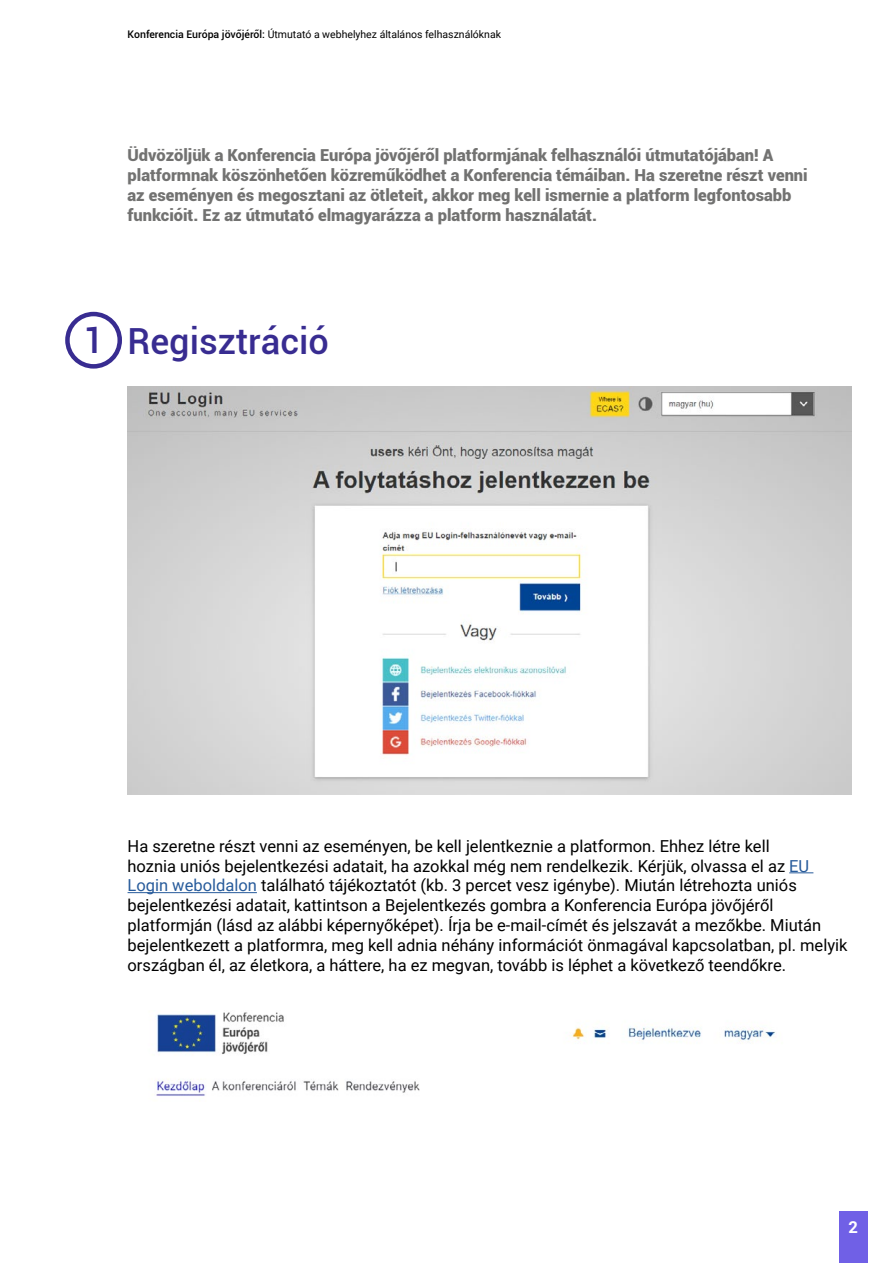
<style>
.page{position:relative;width:893px;height:1263px;background:#fff}
.page>*{position:absolute;margin:0;border:0;box-sizing:border-box;transform-origin:0 0}
.t1{font:500 36px "Roboto";color:#382c91}
.t2{font:16.5px/19.8px "Roboto";color:#000}
.t3{font:900 16.5px/19.8px "Roboto";color:#727271}
.t4{font:700 16.5px "Roboto";color:#fff}
.t5{font:10.5px "Roboto";color:#000}
.s1{font-weight:500}
.s2{color:#275b9b}
</style>
<div class="page">
<svg style="left:789px;top:872px;width:24px;height:1px"></svg>
<hr style="left:128px;top:892px;width:129px;height:1px;background:#275b9b">
<img style="left:128px;top:386px;width:723px;height:408px">
<img style="left:155px;top:1012px;width:620px;height:84px">
<div style="left:839px;top:1212px;width:28px;height:51px;background:#7060e6"></div>
<div style="left:65px;top:312px;width:57px;height:57px;border:4px solid #382c91;border-radius:50%"></div>
<p class="t5" style="left:128px;top:27px;width:375px"><span class="s1">Konferencia Európa jövőjéről:</span> Útmutató a webhelyhez általános felhasználóknak</p>
<p class="t3" style="left:128px;top:145px;width:682px">Üdvözöljük a Konferencia Európa jövőjéről platformjának felhasználói útmutatójában! A platformnak köszönhetően közreműködhet a Konferencia témáiban. Ha szeretne részt venni az eseményen és megosztani az ötleteit, akkor meg kell ismernie a platform legfontosabb funkcióit. Ez az útmutató elmagyarázza a platform használatát.</p>
<h1 class="t1" style="left:83px;top:315px;width:22px">1</h1>
<h1 class="t1" style="left:128px;top:316px;width:203px">Regisztráció</h1>
<p class="t2" style="left:128px;top:835px;width:721px">Ha szeretne részt venni az eseményen, be kell jelentkeznie a platformon. Ehhez létre kell<br>hoznia uniós bejelentkezési adatait, ha azokkal még nem rendelkezik. Kérjük, olvassa el az <span class="s2">EU Login weboldalon</span> található tájékoztatót (kb. 3 percet vesz igénybe). Miután létrehozta uniós bejelentkezési adatait, kattintson a Bejelentkezés gombra a Konferencia Európa jövőjéről platformján (lásd az alábbi képernyőképet). Írja be e-mail-címét és jelszavát a mezőkbe. Miután bejelentkezett a platformra, meg kell adnia néhány információt önmagával kapcsolatban, pl. melyik országban él, az életkora, a háttere, ha ez megvan, tovább is léphet a következő teendőkre.</p>
<p class="t4" style="left:848px;top:1215px;width:11px">2</p>
</div>
